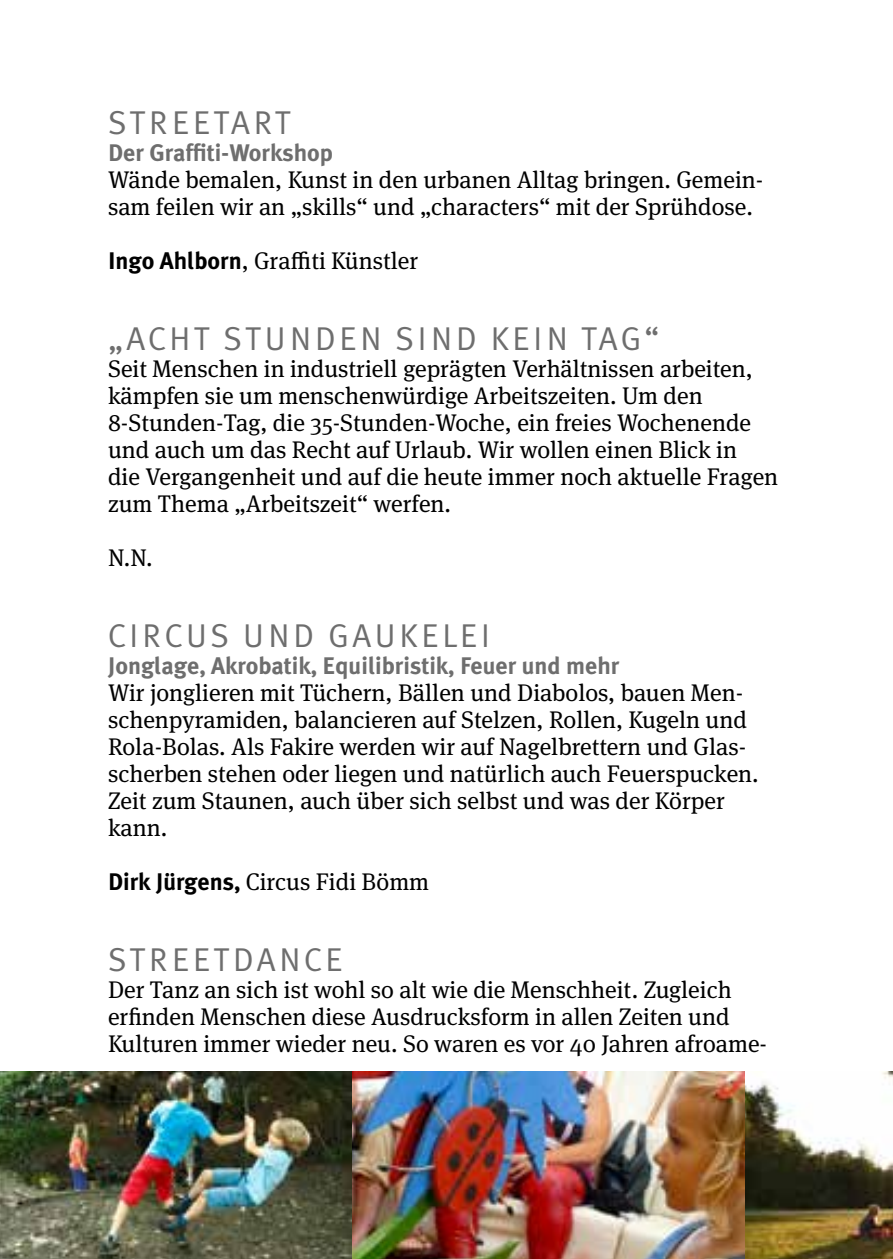
<style>
.page{position:relative;width:893px;height:1259px;background:#fff}
.page>*{position:absolute;margin:0;border:0;box-sizing:border-box;transform-origin:0 0}
.t1{font:33px "Meta Plus Normal";letter-spacing:.105em;color:#6e6e6e}
.t2{font:24px/27px "Meta Serif OT";color:#000}
.t3{font:700 24px "Meta Plus";color:#6e6e6e}
.s1{font-family:"Meta Plus";font-weight:700}
</style>
<div class="page">
<img style="left:0;top:1071px;width:893px;height:188px">
<h1 class="t1" style="left:108px;top:104px;width:185px">STREETART</h1>
<p class="t3" style="left:108px;top:139px;width:226px">Der Graffiti-Workshop</p>
<p class="t2" style="left:108px;top:167px;width:657px">Wände bemalen, Kunst in den urbanen Alltag bringen. Gemein&shy;sam feilen wir an „skills“ und „characters“ mit der Sprühdose.</p>
<p class="t2" style="left:108px;top:248px;width:312px"><span class="s1">Ingo Ahlborn</span>, Graffiti Künstler</p>
<h1 class="t1" style="left:108px;top:320px;width:553px">„ACHT STUNDEN SIND KEIN TAG“</h1>
<p class="t2" style="left:108px;top:356px;width:672px">Seit Menschen in industriell geprägten Verhältnissen arbeiten, kämpfen sie um menschenwürdige Arbeitszeiten. Um den 8-Stunden-Tag, die 35-Stunden-Woche, ein freies Wochenende und auch um das Recht auf Urlaub. Wir wollen einen Blick in<br>die Vergangenheit und auf die heute immer noch aktuelle Fragen zum Thema „Arbeitszeit“ werfen.</p>
<p class="t2" style="left:108px;top:545px;width:46px">N.N.</p>
<h1 class="t1" style="left:108px;top:617px;width:383px">CIRCUS UND GAUKELEI</h1>
<p class="t3" style="left:108px;top:652px;width:513px">Jonglage, Akrobatik, Equilibristik, Feuer und mehr</p>
<p class="t2" style="left:108px;top:680px;width:652px">Wir jonglieren mit Tüchern, Bällen und Diabolos, bauen Men&shy;schenpyramiden, balancieren auf Stelzen, Rollen, Kugeln und Rola-Bolas. Als Fakire werden wir auf Nagelbrettern und Glas&shy;scherben stehen oder liegen und natürlich auch Feuerspucken.<br>Zeit zum Staunen, auch über sich selbst und was der Körper kann.</p>
<p class="t2" style="left:108px;top:869px;width:323px"><span class="s1">Dirk Jürgens,</span> Circus Fidi Bömm</p>
<h1 class="t1" style="left:108px;top:941px;width:236px">STREETDANCE</h1>
<p class="t2" style="left:108px;top:977px;width:661px">Der Tanz an sich ist wohl so alt wie die Menschheit. Zugleich erfinden Menschen diese Ausdrucksform in allen Zeiten und<br>Kulturen immer wieder neu. So waren es vor 40 Jahren afroame-</p>
</div>
